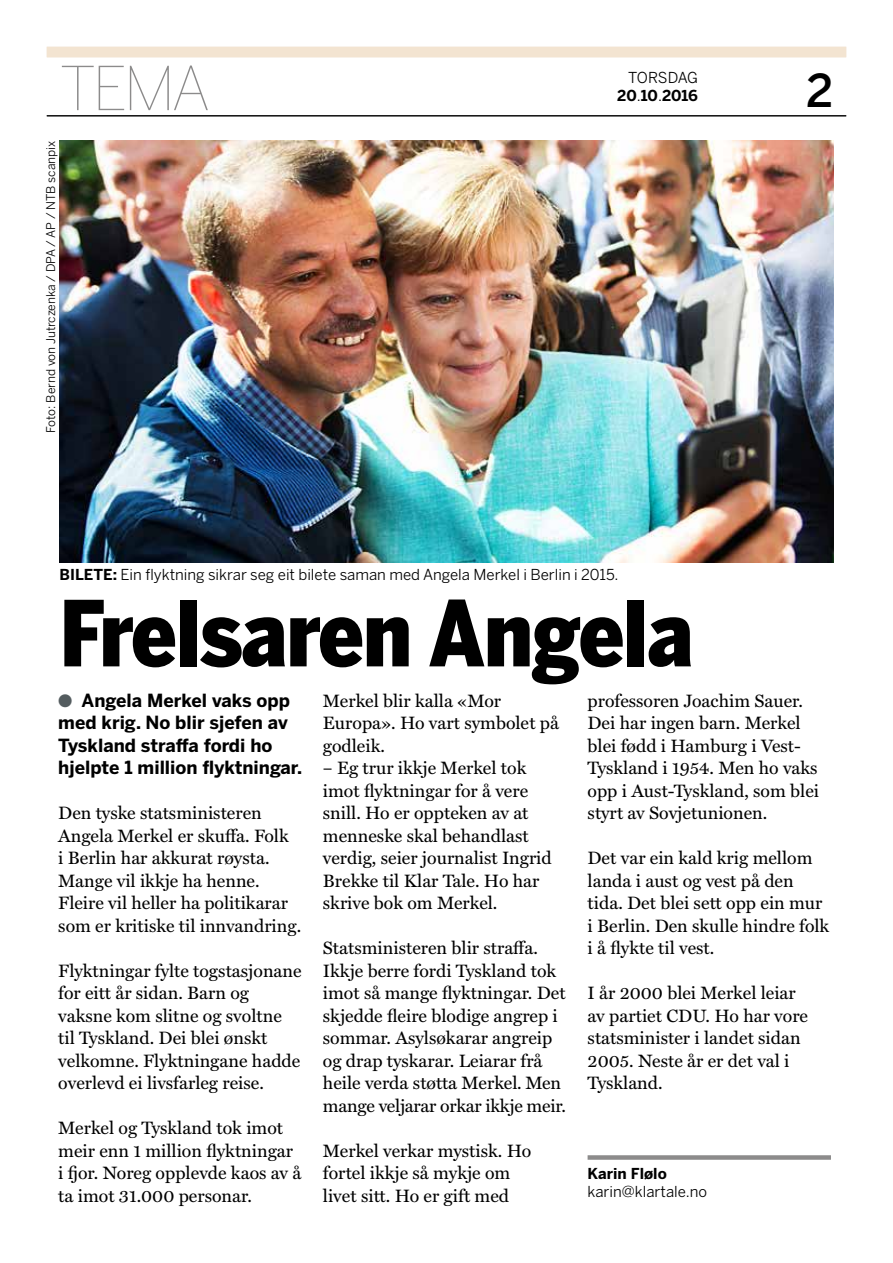
<style>
.page{position:relative;width:893px;height:1263px;background:#fff}
.page>*{position:absolute;margin:0;border:0;box-sizing:border-box;transform-origin:0 0}
.t1{font:900 90px "Benton Sans Cond";letter-spacing:-.01em;color:#000}
.t2{font:100 60px "Benton Sans";color:#8c8b8b}
.t3{font:500 45px "Benton Sans";color:#000}
.t4{font:18px/22.5px "Miller Text";color:#000}
.t5{font:700 18px/22.5px "Benton Sans";color:#000}
.t6{font:15px "Benton Sans";color:#000}
.t7{font:700 15px "Benton Sans";color:#000}
.t8{font:15px "Benton Sans";letter-spacing:-.025em;color:#000}
.t9{font:12px "Benton Sans";color:#000}
.s1{font-weight:400}
.s2{font-weight:700}
.s3{color:#545c5f}
</style>
<div class="page">
<hr style="left:47px;top:115px;width:799px;height:1px;background:#000">
<div style="left:47px;top:47px;width:799px;height:10px;background:#f3e4d1"></div>
<img style="left:60px;top:141px;width:773px;height:422px">
<div style="left:588px;top:1155px;width:243px;height:5px;background:#8c8b8b"></div>
<h2 class="t2" style="left:60px;top:54px;width:152px">TEMA</h2>
<p class="t9" style="left:44px;top:433px;width:293px;rotate:-90deg">Foto: Bernd von Jutrczenka / DPA / AP / NTB scanpix</p>
<p class="t8" style="left:628px;top:69px;width:71px">TORSDAG</p>
<p class="t7" style="left:617px;top:87px;width:82px">20<span class="s1">.</span>10<span class="s1">.</span>2016</p>
<p class="t6" style="left:59px;top:565px;width:561px"><span class="s2">BILETE:</span> Ein flyktning sikrar seg eit bilete saman med Angela Merkel i Berlin i 2015.</p>
<h3 class="t3" style="left:806px;top:64px;width:29px">2</h3>
<h1 class="t1" style="left:60px;top:581px;width:635px">Frelsaren Angela</h1>
<p class="t5" style="left:58px;top:689px;width:245px"><span class="s3">●</span> Angela Merkel vaks opp med krig. No blir sjefen av<br>Tyskland straffa fordi ho hjelpte 1 million flyktningar.</p>
<p class="t4" style="left:58px;top:802px;width:244px">Den tyske statsministeren<br>Angela Merkel er skuffa. Folk<br>i Berlin har akkurat røysta.<br>Mange vil ikkje ha henne.<br>Fleire vil heller ha politikarar som er kritiske til innvandring.</p>
<p class="t4" style="left:58px;top:960px;width:245px">Flyktningar fylte togstasjonane for eitt år sidan. Barn og vaksne kom slitne og svoltne til Tyskland. Dei blei ønskt velkomne. Flyktningane hadde overlevd ei livsfarleg reise.</p>
<p class="t4" style="left:58px;top:1117px;width:245px">Merkel og Tyskland tok imot meir enn 1 million flyktningar i fjor. Noreg opplevde kaos av å ta imot 31.000 personar.</p>
<p class="t4" style="left:588px;top:690px;width:233px">professoren Joachim Sauer.<br>Dei har ingen barn. Merkel blei fødd i Hamburg i Vest-<br>Tyskland i 1954. Men ho vaks opp i Aust-Tyskland, som blei styrt av Sovjetunionen.</p>
<p class="t4" style="left:588px;top:847px;width:243px">Det var ein kald krig mellom landa i aust og vest på den tida. Det blei sett opp ein mur i Berlin. Den skulle hindre folk i å flykte til vest.</p>
<p class="t4" style="left:588px;top:982px;width:222px">I år 2000 blei Merkel leiar av partiet CDU. Ho har vore statsminister i landet sidan<br>2005. Neste år er det val i<br>Tyskland.</p>
<p class="t4" style="left:323px;top:690px;width:238px">Merkel blir kalla «Mor<br>Europa». Ho vart symbolet på godleik.</p>
<p class="t4" style="left:323px;top:757px;width:230px">– Eg trur ikkje Merkel tok imot flyktningar for å vere snill. Ho er oppteken av at menneske skal behandlast verdig, seier journalist Ingrid<br>Brekke til Klar Tale. Ho har skrive bok om Merkel.</p>
<p class="t4" style="left:323px;top:937px;width:244px">Statsministeren blir straffa.<br>Ikkje berre fordi Tyskland tok imot så mange flyktningar. Det skjedde fleire blodige angrep i sommar. Asylsøkarar angreip og drap tyskarar. Leiarar frå heile verda støtta Merkel. Men mange veljarar orkar ikkje meir.</p>
<p class="t4" style="left:323px;top:1140px;width:210px">Merkel verkar mystisk. Ho fortel ikkje så mykje om livet sitt. Ho er gift med</p>
<p class="t7" style="left:588px;top:1164px;width:81px">Karin Flølo</p>
<p class="t6" style="left:588px;top:1182px;width:121px">karin@klartale.no</p>
</div>
